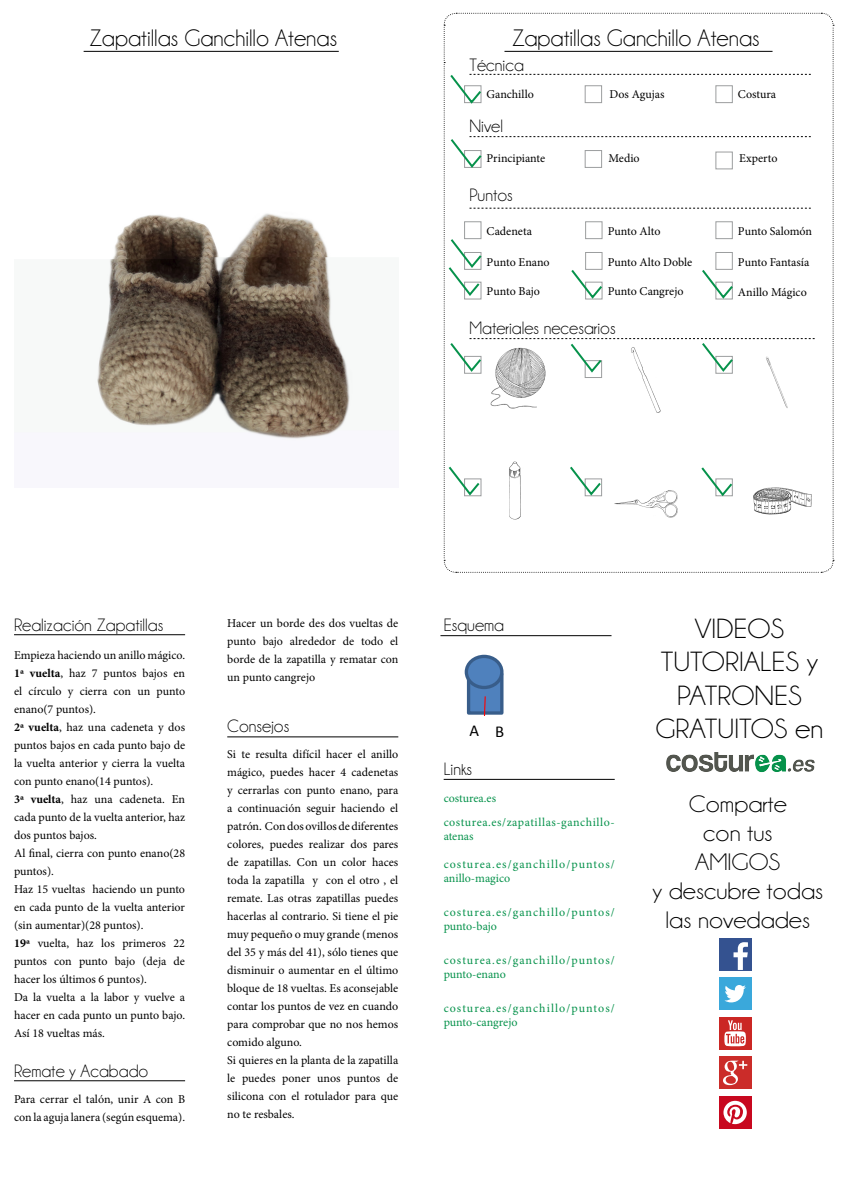
<style>
.page{position:relative;width:842px;height:1191px;background:#fff}
.page>*{position:absolute;margin:0;border:0;box-sizing:border-box;transform-origin:0 0}
.t1{font:28px/33.6px "Champagne&Limousines";color:#000;text-align:center;scale:1.08 1}
.t2{font:24px "Champagne&Limousines";color:#000}
.t3{font:24px "Champagne&Limousines";color:#000;scale:1.08 1}
.t4{font:18px "Champagne&Limousines";color:#000}
.t5{font:16.6px "Calibri";color:#000}
.t6{font:12px/18px "Minion Pro";color:#000;text-align:justify}
.t7{font:12px/14px "Minion Pro";letter-spacing:.075em;color:#06924b}
.t8{font:12px/14px "Minion Pro";letter-spacing:.045em;color:#06924b}
.t9{font:12px "Minion Pro";color:#06924b}
.s1{font-weight:700}
</style>
<div class="page">
<img style="left:97px;top:213px;width:253px;height:226px">
<img style="left:666px;top:752px;width:149px;height:21px">
<hr style="left:14px;top:634px;width:171px;height:1px;background:#000">
<hr style="left:84px;top:51px;width:255px;height:1px;background:#000">
<hr style="left:227px;top:736px;width:171px;height:1px;background:#000">
<hr style="left:440px;top:635px;width:171px;height:1px;background:#000">
<hr style="left:444px;top:779px;width:171px;height:1px;background:#000">
<div style="left:719px;top:1096px;width:32px;height:32px;background:#c8081f"></div>
<svg style="left:723px;top:1100px;width:24px;height:24px"></svg>
<div style="left:719px;top:1056px;width:32px;height:33px;background:#cb2c29"></div>
<svg style="left:723px;top:1060px;width:24px;height:25px"></svg>
<div style="left:719px;top:1017px;width:32px;height:32px;background:#cb2724"></div>
<svg style="left:724px;top:1020px;width:22px;height:26px"></svg>
<div style="left:719px;top:977px;width:32px;height:32px;background:#3aa8db"></div>
<svg style="left:724px;top:985px;width:22px;height:17px"></svg>
<div style="left:719px;top:938px;width:32px;height:32px;background:#345290"></div>
<svg style="left:733px;top:942px;width:15px;height:28px"></svg>
<hr style="left:14px;top:1080px;width:171px;height:1px;background:#000">
<div style="left:469px;top:674px;width:33px;height:39px;background:#4f81bd"></div>
<div style="left:467px;top:672px;width:36px;height:42px;border:3px solid #385d8a"></div>
<div style="left:466px;top:656px;width:36px;height:31px;background:#4f81bd;border-radius:50%"></div>
<div style="left:465px;top:655px;width:38px;height:34px;border:3px solid #385d8a;border-radius:50%"></div>
<svg style="left:483px;top:696px;width:3px;height:20px"></svg>
<svg style="left:443px;top:12px;width:391px;height:561px"></svg>
<p class="t2" style="left:89px;top:25px;width:249px">Zapatillas Ganchillo Atenas</p>
<p class="t2" style="left:512px;top:25px;width:249px">Zapatillas Ganchillo Atenas</p>
<p class="t4" style="left:469px;top:54px;width:56px">Técnica</p>
<p class="t6" style="left:487px;top:85px;width:49px">Ganchillo</p>
<p class="t6" style="left:609px;top:85px;width:56px">Dos Agujas</p>
<p class="t6" style="left:738px;top:85px;width:40px">Costura</p>
<p class="t4" style="left:469px;top:116px;width:35px">Nivel</p>
<p class="t6" style="left:487px;top:150px;width:60px">Principiante</p>
<p class="t4" style="left:469px;top:185px;width:45px">Puntos</p>
<p class="t6" style="left:608px;top:150px;width:33px">Medio</p>
<p class="t6" style="left:739px;top:150px;width:40px">Experto</p>
<p class="t6" style="left:487px;top:222px;width:47px">Cadeneta</p>
<p class="t6" style="left:608px;top:222px;width:54px">Punto Alto</p>
<p class="t6" style="left:738px;top:222px;width:76px">Punto Salomón</p>
<p class="t6" style="left:487px;top:253px;width:65px">Punto Enano</p>
<p class="t6" style="left:608px;top:253px;width:86px">Punto Alto Doble</p>
<p class="t6" style="left:738px;top:253px;width:73px">Punto Fantasía</p>
<p class="t6" style="left:487px;top:283px;width:55px">Punto Bajo</p>
<p class="t6" style="left:608px;top:283px;width:77px">Punto Cangrejo</p>
<p class="t6" style="left:738px;top:283px;width:70px">Anillo Mágico</p>
<p class="t4" style="left:469px;top:318px;width:148px">Materiales necesarios</p>
<p class="t4" style="left:14px;top:614px;width:151px">Realización Zapatillas</p>
<p class="t6" style="left:14px;top:646px;width:173px">Empieza haciendo un anillo mágico.<br><span class="s1">1ª vuelta</span>, haz 7 puntos bajos en el círculo y cierra con un punto enano(7 puntos).</p>
<p class="t6" style="left:14px;top:718px;width:173px"><span class="s1">2ª vuelta</span>, haz una cadeneta y dos puntos bajos en cada punto bajo de la vuelta anterior y cierra la vuelta con punto enano(14 puntos).</p>
<p class="t6" style="left:14px;top:790px;width:173px"><span class="s1">3ª vuelta</span>, haz una cadeneta. En cada punto de la vuelta anterior, haz dos puntos bajos.</p>
<p class="t6" style="left:14px;top:844px;width:173px">Al final, cierra con punto enano(28 puntos).</p>
<p class="t6" style="left:14px;top:880px;width:173px">Haz 15 vueltas haciendo un punto en cada punto de la vuelta anterior (sin aumentar)(28 puntos).</p>
<p class="t6" style="left:14px;top:934px;width:173px"><span class="s1">19ª</span> vuelta, haz los primeros 22 puntos con punto bajo (deja de hacer los últimos 6 puntos).</p>
<p class="t6" style="left:14px;top:988px;width:173px">Da la vuelta a la labor y vuelve a hacer en cada punto un punto bajo.<br>Así 18 vueltas más.</p>
<p class="t4" style="left:14px;top:1060px;width:136px">Remate y Acabado</p>
<p class="t6" style="left:14px;top:1090px;width:173px">Para cerrar el talón, unir A con B con la aguja lanera (según esquema).</p>
<p class="t6" style="left:227px;top:614px;width:173px">Hacer un borde des dos vueltas de punto bajo alrededor de todo el borde de la zapatilla y rematar con un punto cangrejo</p>
<p class="t4" style="left:227px;top:716px;width:64px">Consejos</p>
<p class="t6" style="left:227px;top:745px;width:173px">Si te resulta difícil hacer el anillo mágico, puedes hacer 4 cadenetas y cerrarlas con punto enano, para a continuación seguir haciendo el patrón. Con dos ovillos de diferentes colores, puedes realizar dos pares de zapatillas. Con un color haces toda la zapatilla y con el otro , el remate. Las otras zapatillas puedes hacerlas al contrario. Si tiene el pie muy pequeño o muy grande (menos del 35 y más del 41), sólo tienes que disminuir o aumentar en el último bloque de 18 vueltas. Es aconsejable contar los puntos de vez en cuando para comprobar que no nos hemos comido alguno.</p>
<p class="t6" style="left:227px;top:1051px;width:173px">Si quieres en la planta de la zapatilla le puedes poner unos puntos de silicona con el rotulador para que no te resbales.</p>
<p class="t4" style="left:444px;top:614px;width:62px">Esquema</p>
<p class="t5" style="left:469px;top:720px;width:36px">A B</p>
<p class="t4" style="left:444px;top:759px;width:30px">Links</p>
<p class="t9" style="left:444px;top:790px;width:54px">costurea.es</p>
<p class="t8" style="left:444px;top:815px;width:173px">costurea.es/zapatillas-ganchillo&shy;atenas</p>
<p class="t7" style="left:444px;top:857px;width:173px">costurea.es/ganchillo/puntos/ anillo-magico</p>
<p class="t7" style="left:444px;top:905px;width:173px">costurea.es/ganchillo/puntos/ punto-bajo</p>
<p class="t7" style="left:444px;top:953px;width:173px">costurea.es/ganchillo/puntos/ punto-enano</p>
<p class="t7" style="left:444px;top:1001px;width:173px">costurea.es/ganchillo/puntos/ punto-cangrejo</p>
<p class="t1" style="left:695px;top:611px;width:85px">VIDEOS</p>
<p class="t1" style="left:661px;top:645px;width:147px">TUTORIALES y</p>
<p class="t1" style="left:655px;top:678px;width:157px">PATRONES<br>GRATUITOS en</p>
<p class="t3" style="left:689px;top:790px;width:92px">Comparte</p>
<p class="t3" style="left:703px;top:819px;width:66px">con tus</p>
<p class="t3" style="left:695px;top:848px;width:80px">AMIGOS</p>
<p class="t3" style="left:652px;top:877px;width:160px">y descubre todas</p>
<p class="t3" style="left:665px;top:906px;width:135px">las novedades</p>
</div>
